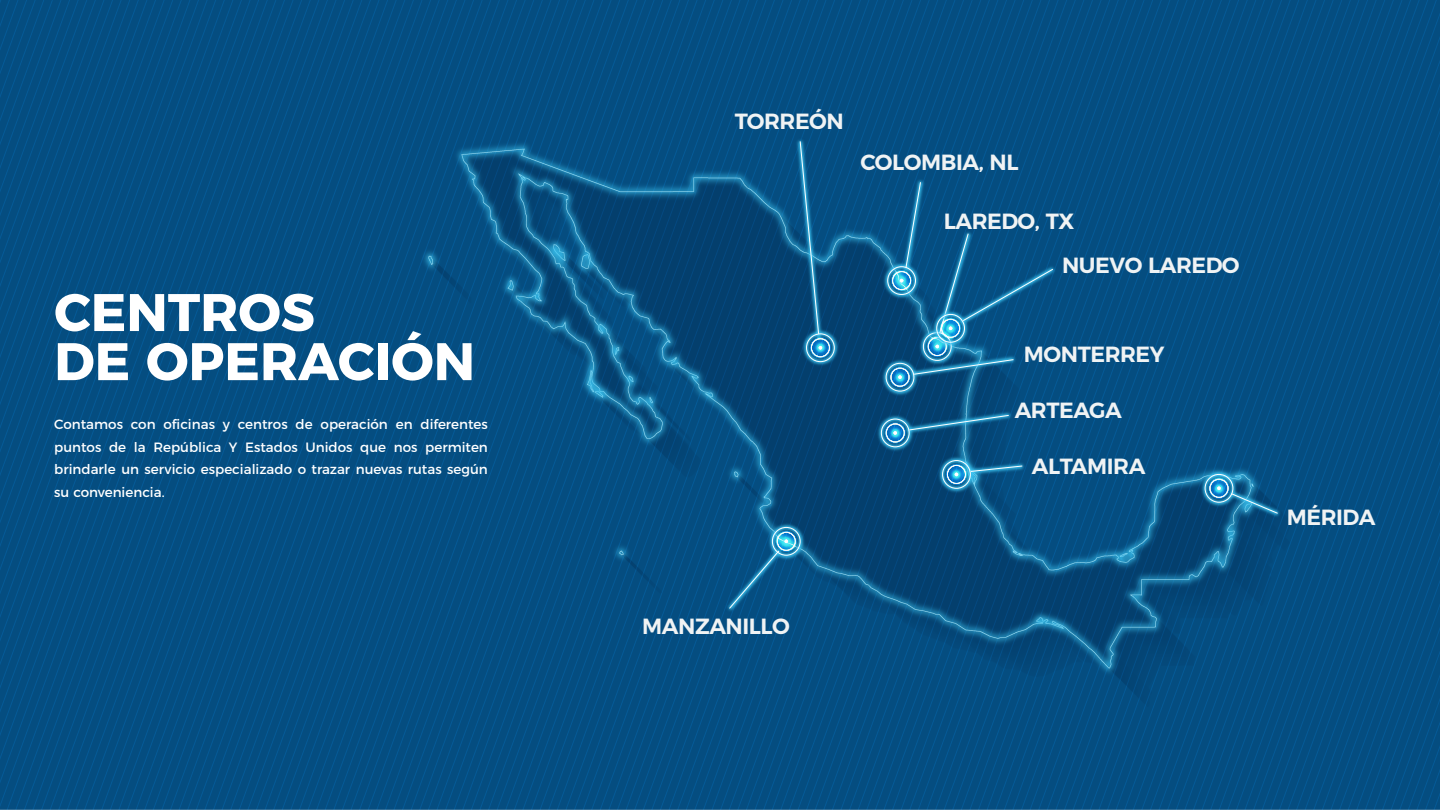
<style>
.page{position:relative;width:1440px;height:810px;background:#fff}
.page>*{position:absolute;margin:0;border:0;box-sizing:border-box;transform-origin:0 0}
.t1{font:700 52.72px/49.1px "Montserrat";color:#fff}
.t2{font:600 21.98px "Montserrat";letter-spacing:-.02em;color:#f0f3f4}
.t3{font:13.5px/22.6px "Montserrat";color:#fff;text-align:justify}
</style>
<div class="page">
<img style="left:0;top:0;width:1440px;height:810px">
<img style="left:743px;top:499px;width:86px;height:85px">
<img style="left:701px;top:523px;width:106px;height:114px">
<svg style="left:729px;top:550px;width:50px;height:59px;background:#0f5b8e"></svg>
<div style="left:772px;top:527px;width:28px;height:28px;border:1px solid #fff;border-radius:50%"></div>
<svg style="left:776px;top:531px;width:21px;height:21px"></svg>
<img style="left:778px;top:305px;width:85px;height:86px">
<img style="left:771px;top:114px;width:77px;height:251px">
<svg style="left:800px;top:141px;width:19px;height:193px;background:#1a6594"></svg>
<div style="left:806px;top:334px;width:29px;height:28px;border:1px solid #fff;border-radius:50%"></div>
<svg style="left:810px;top:337px;width:21px;height:21px"></svg>
<img style="left:859px;top:238px;width:49px;height:85px">
<img style="left:877px;top:155px;width:72px;height:143px">
<svg style="left:905px;top:182px;width:16px;height:86px"></svg>
<div style="left:887px;top:266px;width:29px;height:29px;border:1px solid #fff;border-radius:50%"></div>
<svg style="left:891px;top:270px;width:21px;height:21px"></svg>
<img style="left:857px;top:334px;width:28px;height:56px">
<img style="left:885px;top:331px;width:156px;height:72px">
<svg style="left:980px;top:359px;width:34px;height:16px"></svg>
<div style="left:886px;top:363px;width:28px;height:28px;border:1px solid #fff;border-radius:50%"></div>
<svg style="left:889px;top:367px;width:22px;height:21px"></svg>
<img style="left:852px;top:390px;width:62px;height:86px">
<img style="left:880px;top:386px;width:156px;height:73px">
<svg style="left:909px;top:415px;width:100px;height:15px"></svg>
<div style="left:881px;top:419px;width:28px;height:28px;border:1px solid #fff;border-radius:50%"></div>
<svg style="left:885px;top:422px;width:21px;height:21px"></svg>
<img style="left:914px;top:432px;width:85px;height:85px">
<img style="left:944px;top:437px;width:106px;height:63px">
<svg style="left:970px;top:466px;width:53px;height:6px"></svg>
<div style="left:942px;top:460px;width:29px;height:29px;border:1px solid #fff;border-radius:50%"></div>
<svg style="left:946px;top:464px;width:21px;height:21px"></svg>
<img style="left:1176px;top:445px;width:86px;height:86px">
<img style="left:1204px;top:465px;width:101px;height:77px">
<svg style="left:1231px;top:493px;width:47px;height:21px"></svg>
<div style="left:1205px;top:474px;width:28px;height:28px;border:1px solid #fff;border-radius:50%"></div>
<svg style="left:1208px;top:478px;width:22px;height:21px"></svg>
<img style="left:894px;top:304px;width:86px;height:85px">
<img style="left:910px;top:206px;width:87px;height:156px">
<img style="left:908px;top:285px;width:85px;height:86px">
<img style="left:934px;top:240px;width:147px;height:110px">
<div style="left:936px;top:314px;width:29px;height:28px;border:1px solid #fff;border-radius:50%"></div>
<svg style="left:939px;top:233px;width:115px;height:101px;background:#0d588b"></svg>
<svg style="left:940px;top:318px;width:21px;height:21px"></svg>
<h1 class="t1" style="left:54px;top:284px;width:422px">CENTROS<br>DE OPERACIÓN</h1>
<p class="t3" style="left:54px;top:412px;width:435px">Contamos con oficinas y centros de operación en diferentes puntos de la República Y Estados Unidos que nos permiten brindarle un servicio especializado o trazar nuevas rutas según su conveniencia.</p>
<h2 class="t2" style="left:735px;top:103px;width:110px">TORREÓN</h2>
<h2 class="t2" style="left:860px;top:144px;width:160px">COLOMBIA, NL</h2>
<h2 class="t2" style="left:944px;top:204px;width:132px">LAREDO, TX</h2>
<h2 class="t2" style="left:1062px;top:247px;width:179px">NUEVO LAREDO</h2>
<h2 class="t2" style="left:1024px;top:337px;width:142px">MONTERREY</h2>
<h2 class="t2" style="left:1015px;top:392px;width:109px">ARTEAGA</h2>
<h2 class="t2" style="left:1032px;top:448px;width:115px">ALTAMIRA</h2>
<h2 class="t2" style="left:642px;top:608px;width:149px">MANZANILLO</h2>
<h2 class="t2" style="left:1287px;top:499px;width:90px">MÉRIDA</h2>
</div>
